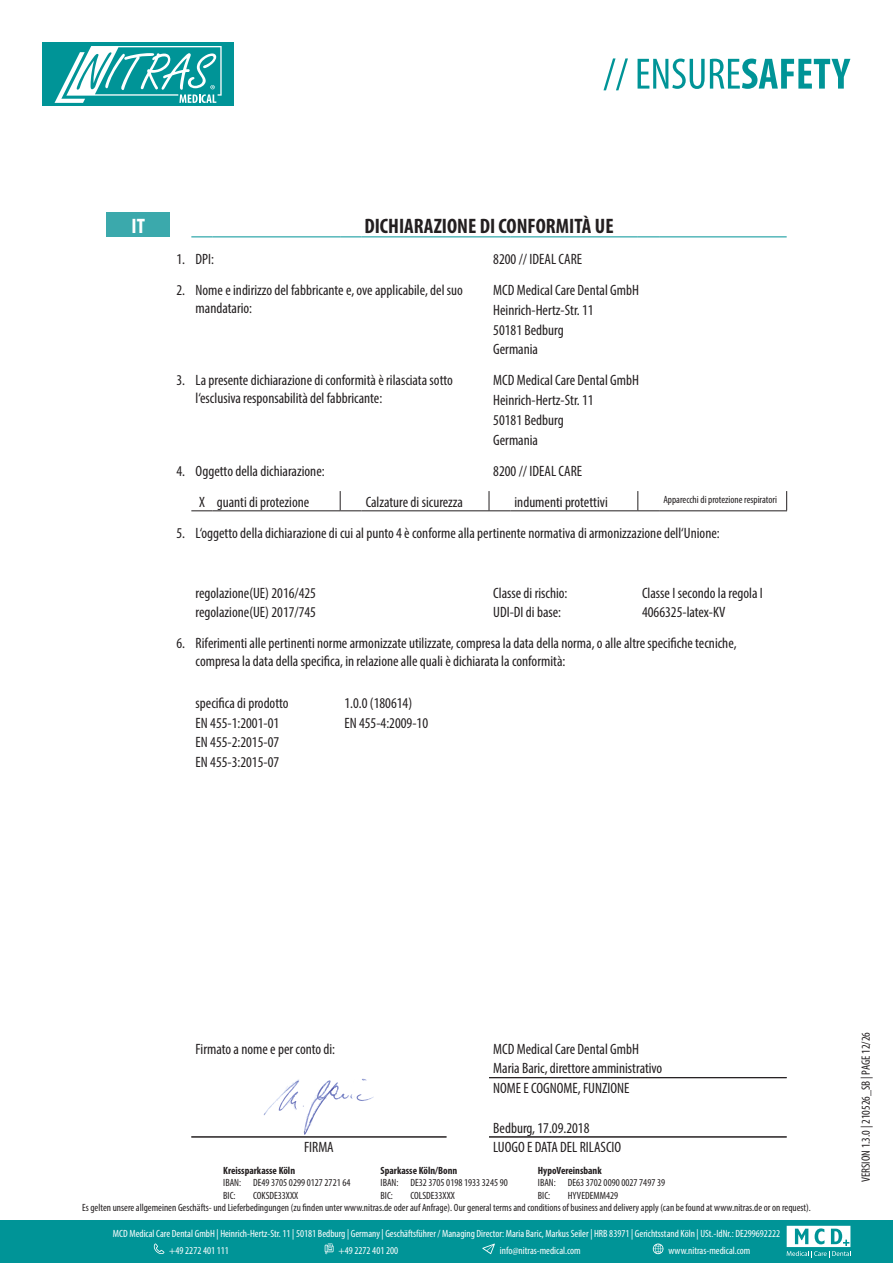
<style>
.page{position:relative;width:893px;height:1263px;background:#fff}
.page>*{position:absolute;margin:0;border:0;box-sizing:border-box;transform-origin:0 0}
.t1{font:700 condensed 21px "Myriad Pro";color:#231f20}
.t2{font:700 condensed 21px "Myriad Pro";color:#fff}
.t3{font:condensed 15px/19.8px "Myriad Pro";color:#231f20}
.t4{font:condensed 12px "Myriad Pro";color:#231f20}
.t5{font:condensed 10.5px/12.6px "Myriad Pro";color:#231f20}
.t6{font:condensed 10.5px/17px "Myriad Pro";color:#fff}
.t7{font:700 condensed 10.5px "Myriad Pro";color:#231f20}
</style>
<div class="page">
<svg style="left:264px;top:1078px;width:110px;height:57px"></svg>
<svg style="left:603px;top:58px;width:247px;height:32px"></svg>
<div style="left:43px;top:43px;width:191px;height:63px;background:#009497"></div>
<svg style="left:55px;top:46px;width:167px;height:57px"></svg>
<div style="left:0;top:1220px;width:893px;height:43px;background:#009497"></div>
<svg style="left:787px;top:1226px;width:64px;height:32px"></svg>
<svg style="left:154px;top:1243px;width:10px;height:11px"></svg>
<svg style="left:325px;top:1243px;width:9px;height:11px"></svg>
<svg style="left:482px;top:1243px;width:13px;height:11px"></svg>
<svg style="left:653px;top:1243px;width:10px;height:11px"></svg>
<div style="left:106px;top:213px;width:64px;height:24px;background:#3ba9ac"></div>
<svg style="left:786px;top:491px;width:1px;height:19px"></svg>
<svg style="left:191px;top:510px;width:22px;height:1px"></svg>
<hr style="left:213px;top:510px;width:127px;height:1px;background:#231f20">
<svg style="left:340px;top:491px;width:21px;height:20px"></svg>
<hr style="left:361px;top:510px;width:128px;height:1px;background:#231f20">
<svg style="left:489px;top:491px;width:21px;height:20px"></svg>
<hr style="left:510px;top:510px;width:128px;height:1px;background:#231f20">
<svg style="left:637px;top:491px;width:22px;height:20px"></svg>
<hr style="left:659px;top:510px;width:128px;height:1px;background:#231f20">
<svg style="left:191px;top:236px;width:22px;height:1px"></svg>
<hr style="left:213px;top:236px;width:127px;height:1px;background:#009497">
<svg style="left:340px;top:236px;width:21px;height:1px"></svg>
<hr style="left:361px;top:236px;width:128px;height:1px;background:#009497">
<svg style="left:489px;top:236px;width:21px;height:1px"></svg>
<hr style="left:510px;top:236px;width:128px;height:1px;background:#009497">
<svg style="left:638px;top:236px;width:21px;height:1px"></svg>
<hr style="left:659px;top:236px;width:128px;height:1px;background:#009497">
<hr style="left:191px;top:1136px;width:255px;height:1px;background:#231f20">
<hr style="left:489px;top:1077px;width:298px;height:1px;background:#231f20">
<hr style="left:489px;top:1136px;width:298px;height:1px;background:#231f20">
<p class="t2" style="left:131px;top:212px;width:15px">IT</p>
<p class="t1" style="left:364px;top:212px;width:251px">DICHIARAZIONE DI CONFORMITÀ UE</p>
<p class="t3" style="left:176px;top:249px;width:10px">1.</p>
<p class="t3" style="left:196px;top:249px;width:20px">DPI:</p>
<p class="t3" style="left:176px;top:280px;width:10px">2.</p>
<p class="t3" style="left:196px;top:281px;width:269px;line-height:18px">Nome e indirizzo del fabbricante e, ove applicabile, del suo mandatario:</p>
<p class="t3" style="left:493px;top:339px;width:46px">Germania</p>
<p class="t3" style="left:176px;top:370px;width:10px">3.</p>
<p class="t3" style="left:196px;top:371px;width:259px;line-height:18px">La presente dichiarazione di conformità è rilasciata sotto l‘esclusiva responsabilità del fabbricante:</p>
<p class="t3" style="left:493px;top:429px;width:46px">Germania</p>
<p class="t3" style="left:176px;top:460px;width:10px">4.</p>
<p class="t3" style="left:196px;top:460px;width:131px">Oggetto della dichiarazione:</p>
<p class="t3" style="left:217px;top:491px;width:94px">guanti di protezione</p>
<p class="t3" style="left:366px;top:491px;width:99px">Calzature di sicurezza</p>
<p class="t3" style="left:514px;top:491px;width:95px">indumenti protettivi</p>
<p class="t5" style="left:663px;top:493px;width:115px">Apparecchi di protezione respiratori</p>
<p class="t3" style="left:176px;top:523px;width:10px">5.</p>
<p class="t3" style="left:196px;top:523px;width:526px">L‘oggetto della dichiarazione di cui al punto 4 è conforme alla pertinente normativa di armonizzazione dell‘Unione:</p>
<h1 class="t2" style="left:129px;top:212px;width:20px">DE</h1>
<p class="t3" style="left:493px;top:243px;width:147px;line-height:31px">8200 // IDEAL CARE<br>MCD Medical Care Dental GmbH</p>
<p class="t3" style="left:493px;top:300px;width:102px">Heinrich-Hertz-Str. 11<br>50181 Bedburg</p>
<p class="t3" style="left:493px;top:370px;width:147px">MCD Medical Care Dental GmbH<br>Heinrich-Hertz-Str. 11<br>50181 Bedburg</p>
<p class="t3" style="left:493px;top:460px;width:90px">8200 // IDEAL CARE</p>
<p class="t3" style="left:199px;top:491px;width:7px">X</p>
<p class="t3" style="left:196px;top:582px;width:122px">regolazione(UE) 2016/425</p>
<p class="t3" style="left:493px;top:582px;width:76px">Classe di rischio:</p>
<p class="t3" style="left:642px;top:582px;width:122px">Classe I secondo la regola I</p>
<p class="t3" style="left:196px;top:602px;width:122px">regolazione(UE) 2017/745</p>
<p class="t3" style="left:493px;top:602px;width:69px">UDI-DI di base:</p>
<p class="t3" style="left:642px;top:602px;width:85px">4066325-latex-KV</p>
<p class="t3" style="left:176px;top:633px;width:10px">6.</p>
<p class="t3" style="left:196px;top:634px;width:542px;line-height:18px">Riferimenti alle pertinenti norme armonizzate utilizzate, compresa la data della norma, o alle altre specifiche tecniche, compresa la data della specifica, in relazione alle quali è dichiarata la conformità:</p>
<p class="t3" style="left:196px;top:693px;width:95px">specifica di prodotto</p>
<p class="t3" style="left:344px;top:693px;width:69px">1.0.0 (180614)</p>
<p class="t3" style="left:196px;top:712px;width:85px">EN 455-1:2001-01</p>
<p class="t3" style="left:344px;top:712px;width:85px">EN 455-4:2009-10</p>
<p class="t3" style="left:196px;top:732px;width:85px">EN 455-2:2015-07<br>EN 455-3:2015-07</p>
<p class="t3" style="left:196px;top:1038px;width:141px">Firmato a nome e per conto di:</p>
<p class="t3" style="left:493px;top:1038px;width:147px">MCD Medical Care Dental GmbH</p>
<p class="t3" style="left:493px;top:1058px;width:171px">Maria Baric, direttore amministrativo</p>
<p class="t3" style="left:493px;top:1078px;width:138px">NOME E COGNOME, FUNZIONE</p>
<p class="t3" style="left:493px;top:1117px;width:98px">Bedburg, 17.09.2018</p>
<p class="t3" style="left:304px;top:1137px;width:31px">FIRMA</p>
<p class="t3" style="left:493px;top:1137px;width:130px">LUOGO E DATA DEL RILASCIO</p>
<p class="t7" style="left:223px;top:1164px;width:73px">Kreissparkasse Köln</p>
<p class="t7" style="left:381px;top:1164px;width:78px">Sparkasse Köln/Bonn</p>
<p class="t7" style="left:538px;top:1164px;width:65px">HypoVereinsbank</p>
<p class="t5" style="left:223px;top:1176px;width:19px">IBAN:<br>BIC:</p>
<p class="t5" style="left:253px;top:1176px;width:99px">DE49 3705 0299 0127 2721 64<br>COKSDE33XXX</p>
<p class="t5" style="left:381px;top:1176px;width:19px">IBAN:<br>BIC:</p>
<p class="t5" style="left:410px;top:1176px;width:99px">DE32 3705 0198 1933 3245 90<br>COLSDE33XXX</p>
<p class="t5" style="left:538px;top:1176px;width:19px">IBAN:<br>BIC:</p>
<p class="t5" style="left:568px;top:1176px;width:99px">DE63 3702 0090 0027 7497 39</p>
<p class="t5" style="left:568px;top:1189px;width:52px">HYVEDEMM429</p>
<p class="t5" style="left:82px;top:1201px;width:730px">Es gelten unsere allgemeinen Geschäfts- und Lieferbedingungen (zu finden unter www.nitras.de oder auf Anfrage). Our general terms and conditions of business and delivery apply (can be found at www.nitras.de or on request).</p>
<p class="t6" style="left:169px;top:1225px;width:612px;text-indent:-56px">MCD Medical Care Dental GmbH | Heinrich-Hertz-Str. 11 | 50181 Bedburg | Germany | Geschäftsführer / Managing Director: Maria Baric, Markus Seiler | HRB 83971 | Gerichtsstand Köln | USt.-IdNr.: DE299692222 +49 2272 401 111</p>
<p class="t6" style="left:338px;top:1242px;width:61px">+49 2272 401 200</p>
<p class="t6" style="left:500px;top:1242px;width:82px">info@nitras-medical.com</p>
<p class="t6" style="left:668px;top:1242px;width:84px">www.nitras-medical.com</p>
<p class="t4" style="left:859px;top:1182px;width:151px;rotate:-90deg">VERSION 1.3.0 | 210526_SB | PAGE 12/26</p>
</div>
